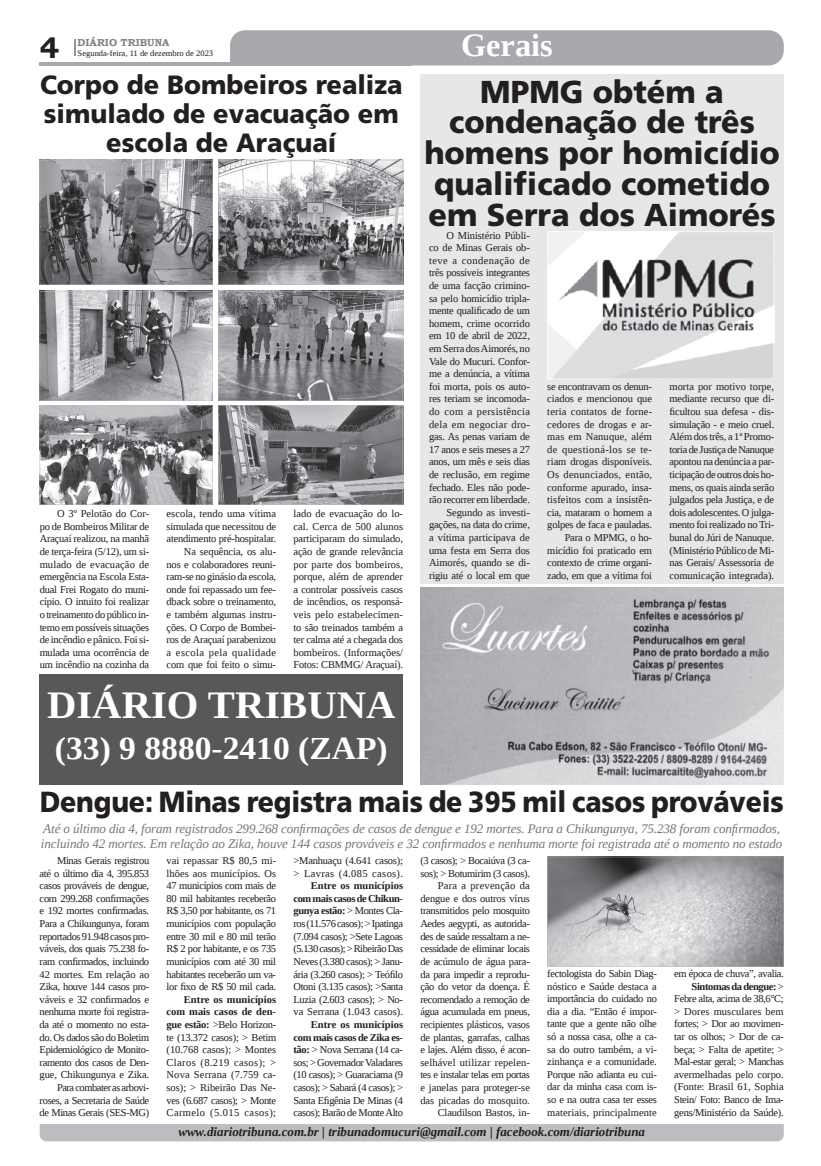
<style>
.page{position:relative;width:821px;height:1166px;background:#fff}
.page>*{position:absolute;margin:0;border:0;box-sizing:border-box;transform-origin:0 0}
.t1{font:700 38.85px "Liberation Serif";color:#fff;scale:1.05 1}
.t2{font:700 32.38px "Liberation Serif";color:#fff}
.t3{font:700 32.02px "Liberation Serif";color:#fff;scale:1.05 1}
.t4{font:900 31.68px/30.9px "Frutiger LT Std";color:#231f20;text-align:center;scale:.96 1}
.t5{font:700 29.31px "Bookman Old Style";color:#231f20}
.t6{font:900 29.14px "Frutiger LT Std";letter-spacing:-.01em;color:#231f20;scale:.92 1}
.t7{font:900 26.43px/28.6px "Frutiger LT Std";color:#231f20;text-align:center;scale:.96 1}
.t8{font:italic 13.12px/14.9px "Liberation Serif";letter-spacing:-.01em;color:#76787b}
.t9{font:italic 700 12.95px "Liberation Serif";color:#231f20}
.t10{font:10.5px/12.6px "Liberation Serif";letter-spacing:-.02em;color:#231f20;text-align:justify}
.t11{font:10.5px/12.6px "Liberation Serif";color:#231f20;text-align:right}
.t12{font:700 10.06px "Bookman Old Style";color:#808285}
.t13{font:8.4px "Liberation Serif";color:#231f20}
.s1{font-weight:700}
</style>
<div class="page">
<svg style="left:74px;top:39px;width:2px;height:17px"></svg>
<hr style="left:40px;top:62px;width:372px;height:3px;background:#a8a9ad">
<div style="left:230px;top:30px;width:554px;height:35px;background:#a8a9ad"></div>
<div style="left:40px;top:1124px;width:744px;height:17px;background:#bcbdc0"></div>
<div style="left:420px;top:74px;width:364px;height:509px;background:#e6e7e9"></div>
<img style="left:420px;top:588px;width:364px;height:197px">
<svg style="left:40px;top:160px;width:173px;height:125px;background:#818284"></svg>
<svg style="left:219px;top:160px;width:184px;height:125px;background:#98999b"></svg>
<svg style="left:40px;top:291px;width:173px;height:214px;background:#969799"></svg>
<svg style="left:219px;top:291px;width:184px;height:214px;background:#848587"></svg>
<svg style="left:547px;top:231px;width:227px;height:148px"></svg>
<svg style="left:547px;top:857px;width:237px;height:109px;background:#acadb0"></svg>
<div style="left:40px;top:674px;width:363px;height:111px;background:#57585a"></div>
<h3 class="t5" style="left:40px;top:27px;width:21px">4</h3>
<p class="t12" style="left:78px;top:35px;width:93px">DIÁRIO TRIBUNA</p>
<p class="t13" style="left:78px;top:48px;width:137px">Segunda-feira, 11 de dezembro de 2023</p>
<h3 class="t7" style="left:40px;top:71px;width:379px">Corpo de Bombeiros realiza simulado de evacuação em escola de Araçuaí</h3>
<p class="t10" style="left:40px;top:507px;width:111px;text-indent:17px">O 3º Pelotão do Cor&shy;po de Bombeiros Militar de Araçuaí realizou, na manhã de terça-feira (5/12), um si&shy;mulado de evacuação de emergência na Escola Esta&shy;dual Frei Rogato do muni&shy;cípio. O intuito foi realizar o treinamento do público in&shy;terno em possíveis situações de incêndio e pânico. Foi si&shy;mulada uma ocorrência de um incêndio na cozinha da</p>
<p class="t10" style="left:167px;top:507px;width:111px;text-align:right">escola, tendo uma vítima simulada que necessitou de atendimento pré-hospitalar.<br>Na sequência, os alu-<br>nos e colaboradores reuni&shy;ram-se no ginásio da escola, onde foi repassado um fee&shy;dback sobre o treinamento, e também algumas instru&shy;ções. O Corpo de Bombei&shy;ros de Araçuaí parabenizou a escola pela qualidade com que foi feito o simu-</p>
<p class="t10" style="left:294px;top:507px;width:111px">lado de evacuação do lo&shy;cal. Cerca de 500 alunos participaram do simulado, ação de grande relevância por parte dos bombeiros, porque, além de aprender a controlar possíveis casos de incêndios, os responsá&shy;veis pelo estabelecimen&shy;to são treinados também a ter calma até a chegada dos bombeiros. (Informações/ Fotos: CBMMG/ Araçuaí).</p>
<h1 class="t1" style="left:47px;top:678px;width:333px">DIÁRIO TRIBUNA</h1>
<h3 class="t3" style="left:55px;top:726px;width:318px">(33) 9 8880-2410 (ZAP)</h3>
<h2 class="t2" style="left:461px;top:24px;width:93px">Gerais</h2>
<h3 class="t4" style="left:424px;top:76px;width:372px">MPMG obtém a condenação de três homens por homicídio qualificado cometido em Serra dos Aimorés</h3>
<p class="t10" style="left:429px;top:229px;width:102px;text-align:right">O Ministério Públi-<br>co de Minas Gerais ob&shy;teve a condenação de três possíveis integrantes de uma facção crimino&shy;sa pelo homicídio tripla&shy;mente qualificado de um homem, crime ocorrido em 10 de abril de 2022, em Serra dos Aimorés, no<br>Vale do Mucuri. Confor&shy;me a denúncia, a vítima foi morta, pois os auto&shy;res teriam se incomoda&shy;do com a persistência dela em negociar dro&shy;gas. As penas variam de<br>17 anos e seis meses a 27 anos, um mês e seis dias de reclusão, em regime fechado. Eles não pode&shy;rão recorrer em liberdade.<br>Segundo as investi&shy;gações, na data do crime, a vítima participava de uma festa em Serra dos<br>Aimorés, quando se di&shy;rigiu até o local em que</p>
<p class="t11" style="left:547px;top:380px;width:106px">se encontravam os denun&shy;ciados e mencionou que teria contatos de forne&shy;cedores de drogas e ar&shy;mas em Nanuque, além de questioná-los se te&shy;riam drogas disponíveis.<br>Os denunciados, então, conforme apurado, insa&shy;tisfeitos com a insistên&shy;cia, mataram o homem a golpes de faca e pauladas.<br>Para o MPMG, o ho&shy;micídio foi praticado em contexto de crime organi&shy;zado, em que a vítima foi</p>
<p class="t10" style="left:669px;top:380px;width:106px">morta por motivo torpe, mediante recurso que di&shy;ficultou sua defesa - dis&shy;simulação - e meio cruel.<br>Além dos três, a 1ª Promo&shy;toria de Justiça de Nanuque apontou na denúncia a par&shy;ticipação de outros dois ho&shy;mens, os quais ainda serão julgados pela Justiça, e de dois adolescentes. O julga&shy;mento foi realizado no Tri&shy;bunal do Júri de Nanuque. (Ministério Público de Mi&shy;nas Gerais/ Assessoria de comunicação integrada).</p>
<h3 class="t6" style="left:40px;top:784px;width:810px">Dengue: Minas registra mais de 395 mil casos prováveis</h3>
<p class="t10" style="left:40px;top:854px;width:111px;text-align:right">Minas Gerais registrou<br>até o último dia 4, 395.853 casos prováveis de dengue, com 299.268 confirmações e 192 mortes confirmadas.<br>Para a Chikungunya, foram reportados 91.948 casos pro&shy;váveis, dos quais 75.238 fo&shy;ram confirmados, incluindo<br>42 mortes. Em relação ao<br>Zika, houve 144 casos pro&shy;váveis e 32 confirmados e nenhuma morte foi registra&shy;da até o momento no esta&shy;do. Os dados são do Boletim<br>Epidemiológico de Monito&shy;ramento dos casos de Den&shy;gue, Chikungunya e Zika.<br>Para combater as arbovi&shy;roses, a Secretaria de Saúde de Minas Gerais (SES-MG)</p>
<p class="t10" style="left:167px;top:854px;width:111px">vai repassar R$ 80,5 mi&shy;lhões aos municípios. Os 47 municípios com mais de 80 mil habitantes receberão R$ 3,50 por habitante, os 71 municípios com população entre 30 mil e 80 mil terão R$ 2 por habitante, e os 735 municípios com até 30 mil habitantes receberão um va&shy;lor fixo de R$ 50 mil cada.</p>
<p class="t8" style="left:41px;top:821px;width:743px">Até o último dia 4, foram registrados 299.268 confirmações de casos de dengue e 192 mortes. Para a Chikungunya, 75.238 foram confirmados, incluindo 42 mortes. Em relação ao Zika, houve 144 casos prováveis e 32 confirmados e nenhuma morte foi registrada até o momento no estado</p>
<p class="t10" style="left:420px;top:854px;width:111px;text-align:right">(3 casos); &gt; Bocaiúva (3 ca&shy;sos); &gt; Botumirim (3 casos).<br>Para a prevenção da dengue e dos outros vírus transmitidos pelo mosquito<br>Aedes aegypti, as autorida&shy;des de saúde ressaltam a ne&shy;cessidade de eliminar locais de acúmulo de água para&shy;da para impedir a reprodu&shy;ção do vetor da doença. É recomendado a remoção de água acumulada em pneus, recipientes plásticos, vasos de plantas, garrafas, calhas e lajes. Além disso, é acon&shy;selhável utilizar repelen&shy;tes e instalar telas em portas e janelas para proteger-se das picadas do mosquito.<br>Claudilson Bastos, in-</p>
<p class="t10" style="left:293px;top:854px;width:111px">&gt;Manhuaçu (4.641 casos); &gt; Lavras (4.085 casos).</p>
<p class="t10" style="left:293px;top:879px;width:111px;text-indent:17px"><span class="s1">Entre os municípios com mais casos de Chikun&shy;gunya estão:</span> &gt; Montes Cla&shy;ros (11.576 casos); &gt; Ipatinga (7.094 casos); &gt;Sete Lagoas (5.130 casos); &gt; Ribeirão Das Neves (3.380 casos); &gt; Janu&shy;ária (3.260 casos); &gt; Teófilo Otoni (3.135 casos); &gt;Santa Luzia (2.603 casos); &gt; No&shy;va Serrana (1.043 casos).</p>
<p class="t10" style="left:293px;top:1018px;width:111px;text-indent:17px"><span class="s1">Entre os municípios com mais casos de Zika es&shy;tão:</span> &gt; Nova Serrana (14 ca&shy;sos; &gt; Governador Valadares (10 casos); &gt; Guaraciama (9 casos); &gt; Sabará (4 casos); &gt; Santa Efigênia De Minas (4 casos); Barão de Monte Alto</p>
<p class="t10" style="left:547px;top:967px;width:111px">fectologista do Sabin Diag&shy;nóstico e Saúde destaca a importância do cuidado no dia a dia. “Então é impor&shy;tante que a gente não olhe só a nossa casa, olhe a ca&shy;sa do outro também, a vi&shy;zinhança e a comunidade.<br>Porque não adianta eu cui&shy;dar da minha casa com is&shy;so e na outra casa ter esses materiais, principalmente</p>
<p class="t10" style="left:674px;top:967px;width:111px;text-align:right">em época de chuva”, avalia.<br><span class="s1">Sintomas da dengue:</span> &gt;<br>Febre alta, acima de 38,6°C; &gt; Dores musculares bem fortes; &gt; Dor ao movimen&shy;tar os olhos; &gt; Dor de ca&shy;beça; &gt; Falta de apetite; &gt;<br>Mal-estar geral; &gt; Manchas avermelhadas pelo corpo. (Fonte: Brasil 61, Sophia<br>Stein/ Foto: Banco de Ima&shy;gens/Ministério da Saúde).</p>
<p class="t10" style="left:167px;top:993px;width:111px;text-indent:17px"><span class="s1">Entre os municípios com mais casos de den&shy;gue estão:</span> &gt;Belo Horizon&shy;te (13.372 casos); &gt; Betim (10.768 casos); &gt; Montes Claros (8.219 casos); &gt; Nova Serrana (7.759 ca&shy;sos); &gt; Ribeirão Das Ne&shy;ves (6.687 casos); &gt; Monte Carmelo (5.015 casos);</p>
<p class="t9" style="left:178px;top:1123px;width:468px">www.diariotribuna.com.br | tribunadomucuri@gmail.com | facebook.com/diariotribuna</p>
</div>
